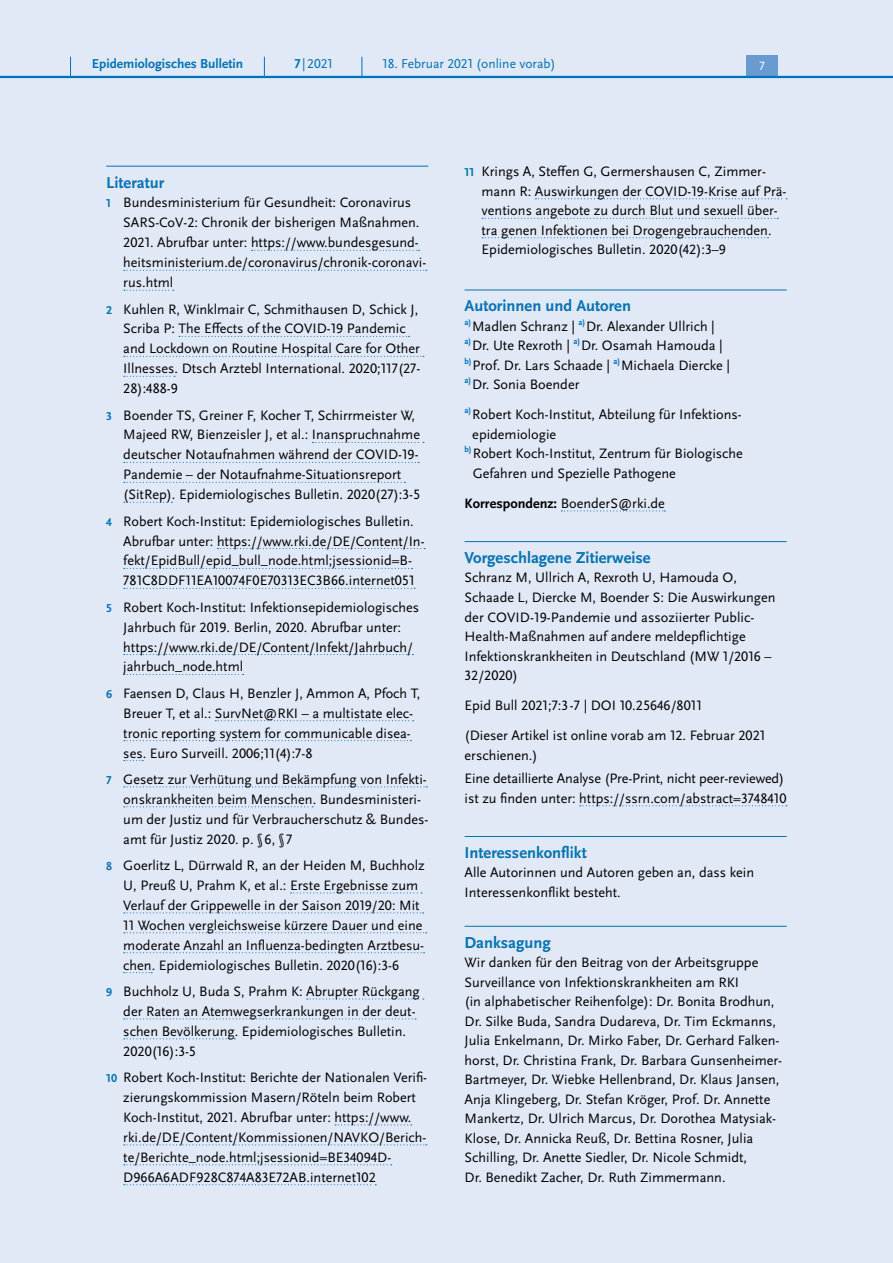
<style>
.page{position:relative;width:893px;height:1263px;background:#fff}
.page>*{position:absolute;margin:0;border:0;box-sizing:border-box;transform-origin:0 0}
.H4_-_Anhang_allerers{font:700 16.5px "Scala Sans Pro";color:#0072bc}
.P_-_Anhang{font:14.25px/20px "Scala Sans Pro";color:#000}
.t1{font:13.5px "Scala Sans Pro";color:#0072bc}
.t2{font:700 13.5px "Scala Sans Pro";color:#0072bc}
.t3{font:12.45px "Scala Sans Pro";color:#fff}
.s1{font-weight:700}
.s2{font-weight:700;font-size:12px;color:#0072bc}
</style>
<div class="page">
<div style="left:0;top:77px;width:893px;height:1186px;background:#e1e8f6"></div>
<hr style="left:106px;top:166px;width:322px;height:1px;background:#0072bc">
<svg style="left:252px;top:250px;width:167px;height:1px"></svg>
<svg style="left:124px;top:270px;width:303px;height:1px"></svg>
<svg style="left:124px;top:290px;width:50px;height:1px"></svg>
<svg style="left:179px;top:336px;width:231px;height:1px"></svg>
<svg style="left:124px;top:356px;width:300px;height:1px"></svg>
<svg style="left:124px;top:376px;width:51px;height:1px"></svg>
<svg style="left:312px;top:442px;width:112px;height:1px"></svg>
<svg style="left:124px;top:462px;width:295px;height:1px"></svg>
<svg style="left:124px;top:482px;width:281px;height:1px"></svg>
<svg style="left:124px;top:502px;width:48px;height:1px"></svg>
<svg style="left:218px;top:548px;width:207px;height:1px"></svg>
<svg style="left:124px;top:568px;width:288px;height:1px"></svg>
<svg style="left:124px;top:588px;width:291px;height:1px"></svg>
<svg style="left:124px;top:654px;width:289px;height:1px"></svg>
<svg style="left:124px;top:674px;width:120px;height:1px"></svg>
<svg style="left:215px;top:720px;width:199px;height:1px"></svg>
<svg style="left:124px;top:740px;width:287px;height:1px"></svg>
<svg style="left:124px;top:760px;width:19px;height:1px"></svg>
<svg style="left:124px;top:786px;width:303px;height:1px"></svg>
<svg style="left:124px;top:806px;width:189px;height:1px"></svg>
<svg style="left:291px;top:892px;width:131px;height:1px"></svg>
<svg style="left:124px;top:912px;width:300px;height:1px"></svg>
<svg style="left:124px;top:932px;width:303px;height:1px"></svg>
<svg style="left:124px;top:952px;width:300px;height:1px"></svg>
<svg style="left:124px;top:972px;width:28px;height:1px"></svg>
<svg style="left:307px;top:998px;width:117px;height:1px"></svg>
<svg style="left:124px;top:1018px;width:292px;height:1px"></svg>
<svg style="left:124px;top:1038px;width:111px;height:1px"></svg>
<svg style="left:335px;top:1124px;width:77px;height:1px"></svg>
<svg style="left:124px;top:1144px;width:303px;height:1px"></svg>
<svg style="left:124px;top:1164px;width:268px;height:1px"></svg>
<svg style="left:124px;top:1184px;width:252px;height:1px"></svg>
<svg style="left:535px;top:198px;width:252px;height:1px"></svg>
<svg style="left:482px;top:218px;width:296px;height:1px"></svg>
<svg style="left:482px;top:237px;width:286px;height:1px"></svg>
<hr style="left:465px;top:290px;width:322px;height:1px;background:#0072bc">
<svg style="left:561px;top:510px;width:104px;height:1px"></svg>
<hr style="left:465px;top:541px;width:322px;height:1px;background:#0072bc">
<svg style="left:580px;top:805px;width:207px;height:1px"></svg>
<hr style="left:465px;top:836px;width:322px;height:1px;background:#0072bc">
<hr style="left:465px;top:926px;width:322px;height:1px;background:#0072bc">
<div style="left:0;top:0;width:893px;height:77px;background:#e1e8f6"></div>
<div style="left:746px;top:55px;width:32px;height:21px;background:#679bd2"></div>
<hr style="left:0;top:76px;width:893px;height:2px;background:#0072bc">
<svg style="left:70px;top:57px;width:1px;height:19px"></svg>
<svg style="left:264px;top:57px;width:1px;height:19px"></svg>
<svg style="left:362px;top:57px;width:1px;height:19px"></svg>
<p class="t2" style="left:92px;top:55px;width:153px">Epidemiologisches Bulletin</p>
<p class="t1" style="left:295px;top:55px;width:40px"><span class="s1">7</span> |2021</p>
<p class="t1" style="left:383px;top:55px;width:174px">18. Februar 2021 (online vorab)</p>
<p class="t3" style="left:759px;top:59px;width:7px">7</p>
<h4 class="H4_-_Anhang_allerers" style="left:106px;top:172px;width:60px">Literatur</h4>
<p class="P_-_Anhang" style="left:123px;top:193px;width:305px;text-indent:-17px"><span class="s2">1</span> Bundesministerium für Gesundheit: Coronavirus SARS-CoV-2: Chronik der bisherigen Maßnahmen.<br>2021. Abrufbar unter: https://www.bundesgesund&shy;heitsministerium.de/coronavirus/chronik-coronavi&shy;rus.html</p>
<p class="P_-_Anhang" style="left:123px;top:299px;width:299px;text-indent:-17px"><span class="s2">2</span> Kuhlen R, Winklmair C, Schmithausen D, Schick J, Scriba P: The Effects of the COVID-19 Pandemic and Lockdown on Routine Hospital Care for Other Illnesses. Dtsch Arztebl International. 2020;117(27- 28):488-9</p>
<p class="P_-_Anhang" style="left:123px;top:405px;width:298px;text-indent:-17px"><span class="s2">3</span> Boender TS, Greiner F, Kocher T, Schirrmeister W, Majeed RW, Bienzeisler J, et al.: Inanspruchnahme deutscher Notaufnahmen während der COVID-19- Pandemie – der Notaufnahme-Situationsreport (SitRep). Epidemiologisches Bulletin. 2020(27):3-5</p>
<p class="P_-_Anhang" style="left:123px;top:511px;width:303px;text-indent:-17px"><span class="s2">4</span> Robert Koch-Institut: Epidemiologisches Bulletin.<br>Abrufbar unter: https://www.rki.de/DE/Content/In&shy;fekt/EpidBull/epid_bull_node.html;jsessionid=B-781C8DDF11EA10074F0E70313EC3B66.internet051</p>
<p class="P_-_Anhang" style="left:123px;top:597px;width:297px;text-indent:-17px"><span class="s2">5</span> Robert Koch-Institut: Infektionsepidemiologisches Jahrbuch für 2019. Berlin, 2020. Abrufbar unter: https://www.rki.de/DE/Content/Infekt/Jahrbuch/ jahrbuch_node.html</p>
<p class="P_-_Anhang" style="left:123px;top:683px;width:299px;text-indent:-17px"><span class="s2">6</span> Faensen D, Claus H, Benzler J, Ammon A, Pfoch T, Breuer T, et al.: SurvNet@RKI – a multistate elec&shy;tronic reporting system for communicable disea&shy;ses. Euro Surveill. 2006;11(4):7-8</p>
<p class="P_-_Anhang" style="left:123px;top:769px;width:307px;text-indent:-17px"><span class="s2">7</span> Gesetz zur Verhütung und Bekämpfung von Infekti&shy;onskrankheiten beim Menschen. Bundesministeri&shy;um der Justiz und für Verbraucherschutz &amp; Bundes&shy;amt für Justiz 2020. p. §6, § 7</p>
<p class="P_-_Anhang" style="left:123px;top:855px;width:303px;text-indent:-17px"><span class="s2">8</span> Goerlitz L, Dürrwald R, an der Heiden M, Buchholz U, Preuß U, Prahm K, et al.: Erste Ergebnisse zum Verlauf der Grippewelle in der Saison 2019/20: Mit 11 Wochen vergleichsweise kürzere Dauer und eine moderate Anzahl an Influenza-bedingten Arztbesu&shy;chen. Epidemiologisches Bulletin. 2020(16):3-6</p>
<p class="P_-_Anhang" style="left:123px;top:981px;width:298px;text-indent:-17px"><span class="s2">9</span> Buchholz U, Buda S, Prahm K: Abrupter Rückgang der Raten an Atemwegserkrankungen in der deut&shy;schen Bevölkerung. Epidemiologisches Bulletin.<br>2020(16):3-5</p>
<p class="P_-_Anhang" style="left:123px;top:1067px;width:305px;text-indent:-17px"><span class="s2">10</span> Robert Koch-Institut: Berichte der Nationalen Verifi&shy;zierungskommission Masern/Röteln beim Robert Koch-Institut, 2021. Abrufbar unter: https://www. rki.de/DE/Content/Kommissionen/NAVKO/Berich&shy;te/Berichte_node.html;jsessionid=BE34094D-D966A6ADF928C874A83E72AB.internet102</p>
<p class="P_-_Anhang" style="left:482px;top:162px;width:306px;line-height:19.5px;text-indent:-17px"><span class="s2">11</span> Krings A, Steffen G, Germershausen C, Zimmer&shy;mann R: Auswirkungen der COVID-19-Krise auf Prä&shy;ventions angebote zu durch Blut und sexuell über&shy;tra genen Infektionen bei Drogengebrauchenden.<br>Epidemiologisches Bulletin. 2020(42):3–9</p>
<h4 class="H4_-_Anhang_allerers" style="left:465px;top:296px;width:168px">Autorinnen und Autoren</h4>
<p class="P_-_Anhang" style="left:465px;top:316px;width:267px;line-height:19.5px"><sup>a)</sup>Madlen Schranz | <sup>a)</sup>Dr. Alexander Ullrich | <sup>a)</sup>Dr. Ute Rexroth | <sup>a)</sup>Dr. Osamah Hamouda | <sup>b)</sup>Prof. Dr. Lars Schaade | <sup>a)</sup>Michaela Diercke | <sup>a)</sup>Dr. Sonia Boender</p>
<p class="P_-_Anhang" style="left:472px;top:405px;width:270px;line-height:19.5px;text-indent:-8px"><sup>a)</sup> Robert Koch-Institut, Abteilung für Infektions&shy;epidemiologie</p>
<p class="P_-_Anhang" style="left:473px;top:444px;width:272px;line-height:19.5px;text-indent:-8px"><sup>b)</sup> Robert Koch-Institut, Zentrum für Biologische<br>Gefahren und Spezielle Pathogene</p>
<p class="P_-_Anhang" style="left:465px;top:493px;width:202px"><span class="s1">Korrespondenz:</span> BoenderS@rki.de</p>
<h4 class="H4_-_Anhang_allerers" style="left:465px;top:548px;width:188px">Vorgeschlagene Zitierweise</h4>
<p class="P_-_Anhang" style="left:465px;top:568px;width:312px;line-height:19.5px">Schranz M, Ullrich A, Rexroth U, Hamouda O, Schaade L, Diercke M, Boender S: Die Auswirkungen der COVID-19-Pandemie und assoziierter Public-Health-Maßnahmen auf andere meldepflichtige Infektionskrankheiten in Deutschland (MW 1/2016 – 32/2020)</p>
<p class="P_-_Anhang" style="left:465px;top:695px;width:239px">Epid Bull 2021;7:3 -7 | DOI 10.25646/8011</p>
<p class="P_-_Anhang" style="left:465px;top:726px;width:302px;line-height:19.5px">(Dieser Artikel ist online vorab am 12. Februar 2021 erschienen.)</p>
<p class="P_-_Anhang" style="left:465px;top:769px;width:323px;line-height:19.5px">Eine detaillierte Analyse (Pre-Print, nicht peer-reviewed) ist zu finden unter: https://ssrn.com/abstract=3748410</p>
<h4 class="H4_-_Anhang_allerers" style="left:465px;top:843px;width:124px">Interessenkonflikt</h4>
<p class="P_-_Anhang" style="left:465px;top:863px;width:291px;line-height:19.5px">Alle Autorinnen und Autoren geben an, dass kein<br>Interessenkonflikt besteht.</p>
<h4 class="H4_-_Anhang_allerers" style="left:465px;top:932px;width:88px">Danksagung</h4>
<p class="P_-_Anhang" style="left:465px;top:953px;width:319px;line-height:19.5px">Wir danken für den Beitrag von der Arbeitsgruppe Surveillance von Infektionskrankheiten am RKI<br>(in alphabetischer Reihenfolge): Dr. Bonita Brodhun, Dr. Silke Buda, Sandra Dudareva, Dr. Tim Eckmanns, Julia Enkelmann, Dr. Mirko Faber, Dr. Gerhard Falken&shy;horst, Dr. Christina Frank, Dr. Barbara Gunsenheimer-Bartmeyer, Dr. Wiebke Hellenbrand, Dr. Klaus Jansen, Anja Klingeberg, Dr. Stefan Kröger, Prof. Dr. Annette Mankertz, Dr. Ulrich Marcus, Dr. Dorothea Matysiak-Klose, Dr. Annicka Reuß, Dr. Bettina Rosner, Julia Schilling, Dr. Anette Siedler, Dr. Nicole Schmidt,<br>Dr. Benedikt Zacher, Dr. Ruth Zimmermann.</p>
</div>
